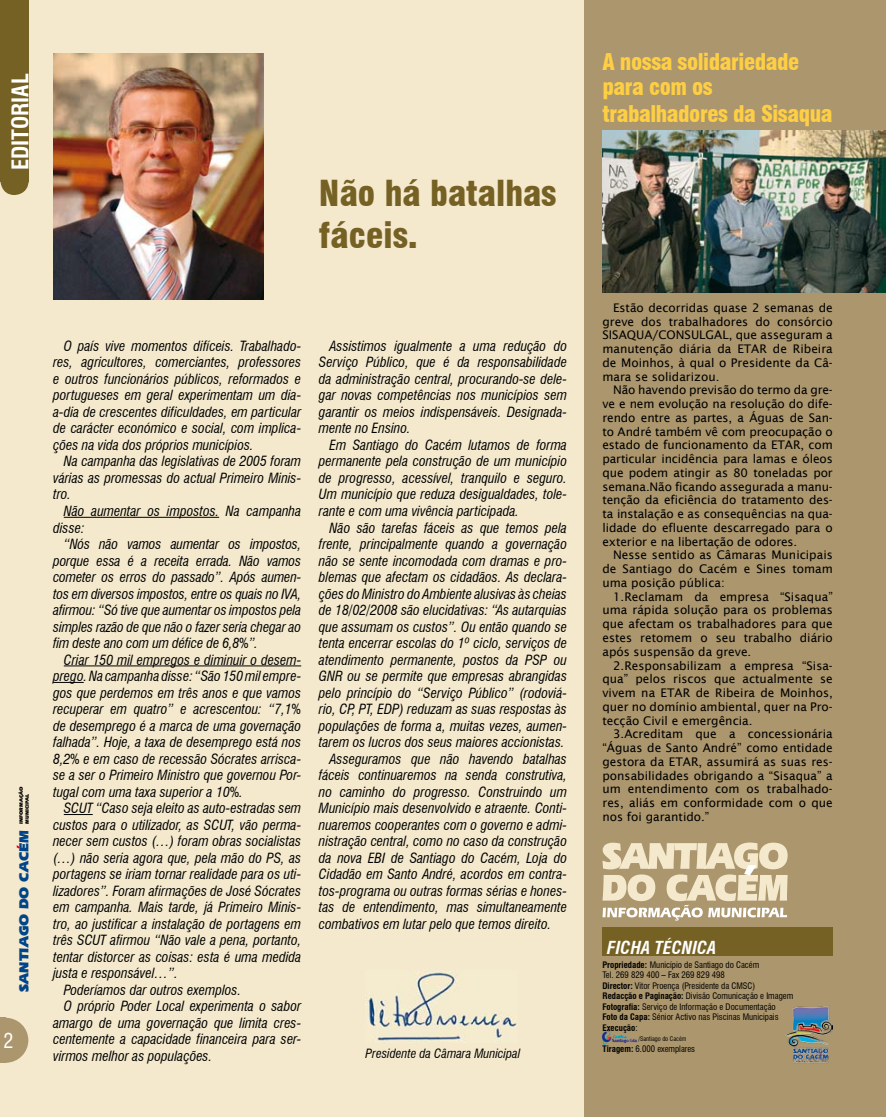
<style>
.page{position:relative;width:886px;height:1117px;background:#fff}
.page>*{position:absolute;margin:0;border:0;box-sizing:border-box;transform-origin:0 0}
.t1{font:900 condensed 35px/42px "Swiss 721 BT";color:#766124}
.t2{font:900 condensed 22.5px/25px "Swiss 721 BT";letter-spacing:-.02em;color:#fecf44}
.t3{font:700 condensed 22.5px "Swiss 721 BT";color:#fff}
.t4{font:italic 700 condensed 17.5px "Swiss 721 BT";color:#fff}
.t5{font:italic condensed 13.75px/16.5px "Swiss 721 BT";color:#000;text-align:justify}
.t6{font:900 13.75px "Eras IT Cby BT";color:#004489}
.t7{font:italic condensed 12.5px "Swiss 721 BT";color:#000}
.t8{font:11.88px/13.8px "Lucida Sans";color:#000;text-align:justify}
.t9{font:condensed 8.75px/10.5px "Swiss 721 BT";color:#000}
.t10{font:condensed 6.25px "Swiss 721 BT";color:#000}
.t11{font:900 5px/6px "Eras IT Cby BT";color:#000}
.s1{font-weight:700}
</style>
<div class="page">
<div style="left:0;top:0;width:595px;height:1116px;background:#f4e9cd"></div>
<div style="left:585px;top:0;width:301px;height:1116px;background:#ab966d"></div>
<div style="left:0;top:0;width:29px;height:195px;background:#766124"></div>
<img style="left:785px;top:1006px;width:47px;height:57px">
<svg style="left:602px;top:842px;width:186px;height:78px"></svg>
<div style="left:602px;top:927px;width:231px;height:28px;background:#766124"></div>
<img style="left:602px;top:1031px;width:34px;height:12px">
<img style="left:365px;top:970px;width:152px;height:72px">
<img style="left:53px;top:53px;width:211px;height:247px">
<img style="left:602px;top:130px;width:284px;height:162px">
<hr style="left:64px;top:517px;width:155px;height:1px;background:#000">
<hr style="left:64px;top:665px;width:237px;height:1px;background:#000">
<hr style="left:53px;top:682px;width:31px;height:1px;background:#000">
<svg style="left:64px;top:814px;width:29px;height:1px"></svg>
<svg style="left:0;top:1017px;width:28px;height:45px"></svg>
<h2 class="t3" style="left:7px;top:170px;width:98px;rotate:-90deg">EDITORIAL</h2>
<h1 class="t1" style="left:319px;top:172px;width:239px">Não há batalhas fáceis.</h1>
<p class="t11" style="left:18px;top:823px;width:39px;rotate:-90deg">INFORMAÇÃO<br>MUNICIPAL</p>
<p class="t6" style="left:15px;top:991px;width:163px;rotate:-90deg">SANTIAGO DO CACEM</p>
<p class="t5" style="left:53px;top:337px;width:250px;text-indent:11px">O país vive momentos difíceis. Trabalhado&shy;res, agricultores, comerciantes, professores e outros funcionários públicos, reformados e portugueses em geral experimentam um dia&shy;a-dia de crescentes dificuldades, em particular de carácter económico e social, com implica&shy;ções na vida dos próprios municípios.</p>
<p class="t5" style="left:53px;top:453px;width:250px;text-indent:11px">Na campanha das legislativas de 2005 foram várias as promessas do actual Primeiro Minis&shy;tro.</p>
<p class="t5" style="left:53px;top:502px;width:250px;text-indent:11px">Não aumentar os impostos. Na campanha disse:</p>
<p class="t5" style="left:53px;top:535px;width:250px;text-indent:11px">“Nós não vamos aumentar os impostos, porque essa é a receita errada. Não vamos cometer os erros do passado”. Após aumen&shy;tos em diversos impostos, entre os quais no IVA, afirmou: “Só tive que aumentar os impostos pela simples razão de que não o fazer seria chegar ao fim deste ano com um défice de 6,8%”.</p>
<p class="t5" style="left:53px;top:651px;width:250px;text-indent:11px">Criar 150 mil empregos e diminuir o desem&shy;prego. Na campanha disse: “São 150 mil empre&shy;gos que perdemos em três anos e que vamos recuperar em quatro” e acrescentou: “7,1% de desemprego é a marca de uma governação falhada”. Hoje, a taxa de desemprego está nos 8,2% e em caso de recessão Sócrates arrisca&shy;se a ser o Primeiro Ministro que governou Por&shy;tugal com uma taxa superior a 10%.</p>
<p class="t5" style="left:64px;top:799px;width:239px">SCUT “Caso seja eleito as auto-estradas sem</p>
<p class="t5" style="left:53px;top:816px;width:250px">custos para o utilizador, as SCUT, vão perma-</p>
<p class="t5" style="left:53px;top:832px;width:250px">necer sem custos (…) foram obras socialistas</p>
<p class="t5" style="left:53px;top:849px;width:250px">(…) não seria agora que, pela mão do PS, as</p>
<p class="t5" style="left:53px;top:865px;width:250px">portagens se iriam tornar realidade para os uti-</p>
<p class="t5" style="left:53px;top:882px;width:250px">lizadores”. Foram afirmações de José Sócrates</p>
<p class="t5" style="left:53px;top:898px;width:250px">em campanha. Mais tarde, já Primeiro Minis-</p>
<p class="t5" style="left:53px;top:915px;width:250px">tro, ao justificar a instalação de portagens em</p>
<p class="t5" style="left:53px;top:931px;width:250px">três SCUT afirmou “Não vale a pena, portanto,</p>
<p class="t5" style="left:53px;top:948px;width:250px">tentar distorcer as coisas: esta é uma medida</p>
<p class="t5" style="left:53px;top:964px;width:126px">justa e responsável…”.</p>
<p class="t5" style="left:64px;top:981px;width:179px">Poderíamos dar outros exemplos.</p>
<p class="t5" style="left:64px;top:997px;width:239px">O próprio Poder Local experimenta o sabor</p>
<p class="t5" style="left:53px;top:1014px;width:250px">amargo de uma governação que limita cres-</p>
<p class="t5" style="left:53px;top:1030px;width:250px">centemente a capacidade financeira para ser-</p>
<p class="t5" style="left:53px;top:1047px;width:160px">virmos melhor as populações.</p>
<p class="t5" style="left:319px;top:337px;width:250px;text-indent:11px">Assistimos igualmente a uma redução do Serviço Público, que é da responsabilidade da administração central, procurando-se dele&shy;gar novas competências nos municípios sem garantir os meios indispensáveis. Designada&shy;mente no Ensino.</p>
<p class="t5" style="left:319px;top:436px;width:250px;text-indent:11px">Em Santiago do Cacém lutamos de forma permanente pela construção de um município de progresso, acessível, tranquilo e seguro.<br>Um município que reduza desigualdades, tole&shy;rante e com uma vivência participada.</p>
<p class="t5" style="left:330px;top:519px;width:239px">Não são tarefas fáceis as que temos pela</p>
<p class="t5" style="left:319px;top:535px;width:250px">frente, principalmente quando a governação</p>
<p class="t5" style="left:319px;top:552px;width:250px">não se sente incomodada com dramas e pro-</p>
<p class="t5" style="left:319px;top:568px;width:250px">blemas que afectam os cidadãos. As declara-</p>
<p class="t5" style="left:319px;top:585px;width:250px">ções do Ministro do Ambiente alusivas às cheias</p>
<p class="t5" style="left:319px;top:601px;width:250px">de 18/02/2008 são elucidativas: “As autarquias</p>
<p class="t5" style="left:319px;top:618px;width:250px">que assumam os custos”. Ou então quando se</p>
<p class="t5" style="left:319px;top:634px;width:250px">tenta encerrar escolas do 1º ciclo, serviços de</p>
<p class="t5" style="left:319px;top:651px;width:250px">atendimento permanente, postos da PSP ou</p>
<p class="t5" style="left:319px;top:667px;width:250px">GNR ou se permite que empresas abrangidas</p>
<p class="t5" style="left:319px;top:684px;width:250px">pelo princípio do “Serviço Público” (rodoviá-</p>
<p class="t5" style="left:319px;top:700px;width:250px">rio, CP, PT, EDP) reduzam as suas respostas às</p>
<p class="t5" style="left:319px;top:717px;width:250px">populações de forma a, muitas vezes, aumen-</p>
<p class="t5" style="left:319px;top:733px;width:247px">tarem os lucros dos seus maiores accionistas.</p>
<p class="t5" style="left:330px;top:750px;width:239px">Asseguramos que não havendo batalhas</p>
<p class="t5" style="left:319px;top:766px;width:250px">fáceis continuaremos na senda construtiva,</p>
<p class="t5" style="left:319px;top:783px;width:250px">no caminho do progresso. Construindo um</p>
<p class="t5" style="left:319px;top:799px;width:250px">Município mais desenvolvido e atraente. Conti-</p>
<p class="t5" style="left:319px;top:816px;width:250px">nuaremos cooperantes com o governo e admi-</p>
<p class="t5" style="left:319px;top:832px;width:250px">nistração central, como no caso da construção</p>
<p class="t5" style="left:319px;top:849px;width:250px">da nova EBI de Santiago do Cacém, Loja do</p>
<p class="t5" style="left:319px;top:865px;width:250px">Cidadão em Santo André, acordos em contra-</p>
<p class="t5" style="left:319px;top:882px;width:250px">tos-programa ou outras formas sérias e hones-</p>
<p class="t5" style="left:319px;top:898px;width:250px">tas de entendimento, mas simultaneamente</p>
<p class="t5" style="left:319px;top:915px;width:234px">combativos em lutar pelo que temos direito.</p>
<p class="t7" style="left:366px;top:1045px;width:156px">Presidente da Câmara Municipal</p>
<h2 class="t2" style="left:602px;top:50px;width:198px">A nossa solidariedade para com os</h2>
<h2 class="t2" style="left:602px;top:102px;width:232px">trabalhadores da Sisaqua</h2>
<p class="t8" style="left:602px;top:300px;width:232px;text-indent:11px">Estão decorridas quase 2 semanas de greve dos trabalhadores do consórcio SISAQUA/CONSULGAL, que asseguram a manutenção diária da ETAR de Ribeira de Moinhos, à qual o Presidente da Câ&shy;mara se solidarizou.</p>
<p class="t8" style="left:602px;top:383px;width:232px;text-indent:11px">Não havendo previsão do termo da gre&shy;ve e nem evolução na resolução do dife&shy;rendo entre as partes, a Águas de San&shy;to André também vê com preocupação o estado de funcionamento da ETAR, com particular incidência para lamas e óleos que podem atingir as 80 toneladas por semana.Não ficando assegurada a manu&shy;tenção da eficiência do tratamento des&shy;ta instalação e as consequências na qua&shy;lidade do efluente descarregado para o exterior e na libertação de odores.</p>
<p class="t8" style="left:602px;top:548px;width:232px;text-indent:11px">Nesse sentido as Câmaras Municipais de Santiago do Cacém e Sines tomam uma posição pública:</p>
<p class="t8" style="left:602px;top:589px;width:232px;text-indent:11px">1.Reclamam da empresa “Sisaqua” uma rápida solução para os problemas que afectam os trabalhadores para que estes retomem o seu trabalho diário após suspensão da greve.</p>
<p class="t8" style="left:602px;top:658px;width:232px;text-indent:11px">2.Responsabilizam a empresa “Sisa&shy;qua” pelos riscos que actualmente se vivem na ETAR de Ribeira de Moinhos, quer no domínio ambiental, quer na Pro&shy;tecção Civil e emergência.</p>
<p class="t8" style="left:602px;top:727px;width:232px;text-indent:11px">3.Acreditam que a concessionária “Águas de Santo André” como entidade gestora da ETAR, assumirá as suas res&shy;ponsabilidades obrigando a “Sisaqua” a um entendimento com os trabalhado&shy;res, aliás em conformidade com o que nos foi garantido.”</p>
<p class="t4" style="left:607px;top:936px;width:111px">FICHA TÉCNICA</p>
<p class="t9" style="left:602px;top:959px;width:192px"><span class="s1">Propriedade:</span> Município de Santiago do Cacém<br>Tel. 269 829 400 – Fax 269 829 498<br><span class="s1">Director:</span> Vitor Proença (Presidente da CMSC)<br><span class="s1">Redacção e Paginação:</span> Divisão Comunicação e Imagem <span class="s1">Fotografia:</span> Serviço de Informação e Documentação<br><span class="s1">Foto da Capa:</span> Sénior Activo nas Piscinas Municipais <span class="s1">Execução</span>:</p>
<p class="t10" style="left:638px;top:1035px;width:50px">/Santiago do Cacém</p>
<p class="t9" style="left:602px;top:1043px;width:94px"><span class="s1">Tiragem:</span> 6.000 exemplares</p>
</div>
